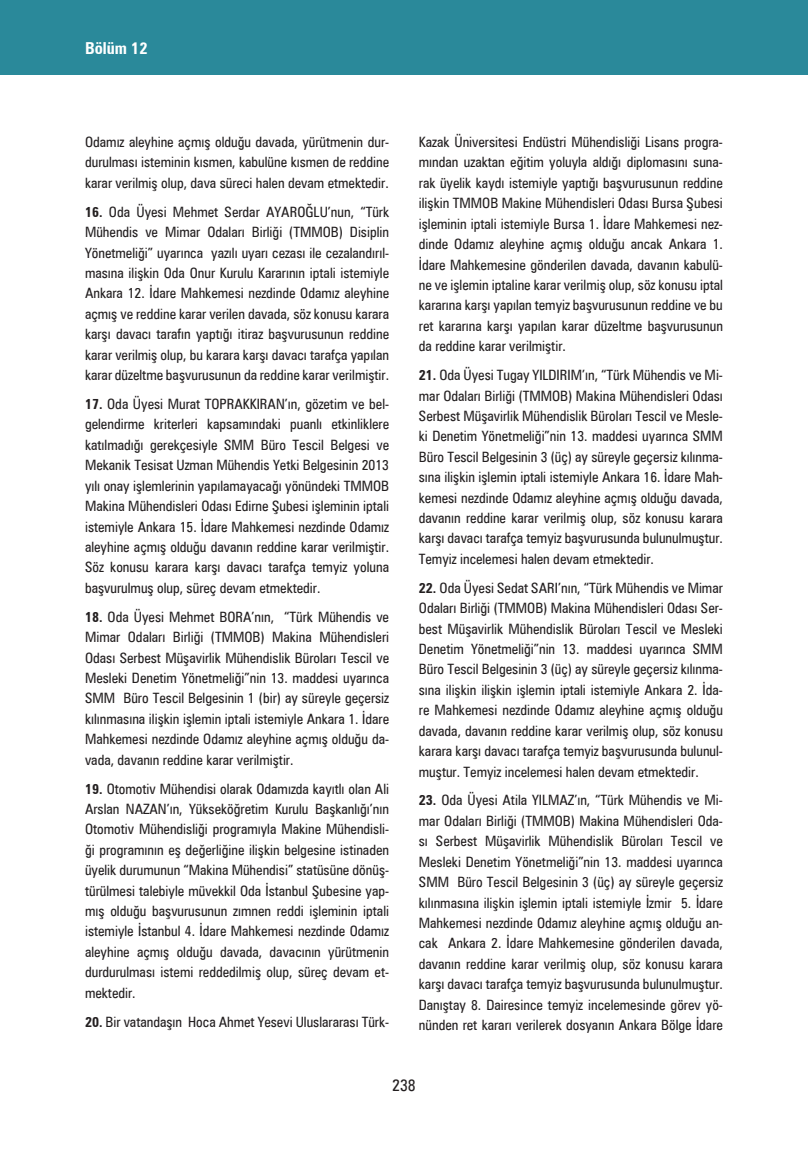
<style>
.page{position:relative;width:808px;height:1149px;background:#fff}
.page>*{position:absolute;margin:0;border:0;box-sizing:border-box;transform-origin:0 0}
.t1{font:700 condensed 16.5px "Zurich BT";color:#fff}
.t2{font:condensed 16.5px "Zurich BT";color:#231f20}
.calismarap_metin{font:condensed 14.25px/20.4px "Zurich BT";color:#231f20;text-align:justify}
.s1{font-weight:700}
</style>
<div class="page">
<div style="left:0;top:0;width:808px;height:75px;background:#2a899a"></div>
<p class="t1" style="left:85px;top:38px;width:64px">Bölüm 12</p>
<p class="calismarap_metin" style="left:85px;top:132px;width:306px">Odamız aleyhine açmış olduğu davada, yürütmenin dur&shy;durulması isteminin kısmen, kabulüne kısmen de reddine karar verilmiş olup, dava süreci halen devam etmektedir.</p>
<p class="calismarap_metin" style="left:85px;top:201px;width:306px"><span class="s1">16.</span> Oda Üyesi Mehmet Serdar AYAROĞLU’nun, “Türk Mühendis ve Mimar Odaları Birliği (TMMOB) Disiplin Yönetmeliği” uyarınca yazılı uyarı cezası ile cezalandırıl&shy;masına ilişkin Oda Onur Kurulu Kararının iptali istemiyle Ankara 12. İdare Mahkemesi nezdinde Odamız aleyhine açmış ve reddine karar verilen davada, söz konusu karara karşı davacı tarafın yaptığı itiraz başvurusunun reddine karar verilmiş olup, bu karara karşı davacı tarafça yapılan karar düzeltme başvurusunun da reddine karar verilmiştir.</p>
<p class="calismarap_metin" style="left:85px;top:393px;width:306px"><span class="s1">17.</span> Oda Üyesi Murat TOPRAKKIRAN’ın, gözetim ve bel&shy;gelendirme kriterleri kapsamındaki puanlı etkinliklere katılmadığı gerekçesiyle SMM Büro Tescil Belgesi ve Mekanik Tesisat Uzman Mühendis Yetki Belgesinin 2013 yılı onay işlemlerinin yapılamayacağı yönündeki TMMOB Makina Mühendisleri Odası Edirne Şubesi işleminin iptali istemiyle Ankara 15. İdare Mahkemesi nezdinde Odamız aleyhine açmış olduğu davanın reddine karar verilmiştir.<br>Söz konusu karara karşı davacı tarafça temyiz yoluna başvurulmuş olup, süreç devam etmektedir.</p>
<p class="calismarap_metin" style="left:85px;top:606px;width:306px"><span class="s1">18.</span> Oda Üyesi Mehmet BORA’nın, “Türk Mühendis ve Mimar Odaları Birliği (TMMOB) Makina Mühendisleri Odası Serbest Müşavirlik Mühendislik Büroları Tescil ve Mesleki Denetim Yönetmeliği”nin 13. maddesi uyarınca SMM Büro Tescil Belgesinin 1 (bir) ay süreyle geçersiz kılınmasına ilişkin işlemin iptali istemiyle Ankara 1. İdare Mahkemesi nezdinde Odamız aleyhine açmış olduğu da&shy;vada, davanın reddine karar verilmiştir.</p>
<p class="calismarap_metin" style="left:85px;top:778px;width:306px"><span class="s1">19.</span> Otomotiv Mühendisi olarak Odamızda kayıtlı olan Ali Arslan NAZAN’ın, Yükseköğretim Kurulu Başkanlığı’nın Otomotiv Mühendisliği programıyla Makine Mühendisli&shy;ği programının eş değerliğine ilişkin belgesine istinaden üyelik durumunun “Makina Mühendisi” statüsüne dönüş&shy;türülmesi talebiyle müvekkil Oda İstanbul Şubesine yap&shy;mış olduğu başvurusunun zımnen reddi işleminin iptali istemiyle İstanbul 4. İdare Mahkemesi nezdinde Odamız aleyhine açmış olduğu davada, davacının yürütmenin durdurulması istemi reddedilmiş olup, süreç devam et&shy;mektedir.</p>
<p class="calismarap_metin" style="left:85px;top:1010px;width:306px"><span class="s1">20.</span> Bir vatandaşın Hoca Ahmet Yesevi Uluslararası Türk-</p>
<p class="calismarap_metin" style="left:419px;top:132px;width:306px">Kazak Üniversitesi Endüstri Mühendisliği Lisans progra&shy;mından uzaktan eğitim yoluyla aldığı diplomasını suna&shy;rak üyelik kaydı istemiyle yaptığı başvurusunun reddine ilişkin TMMOB Makine Mühendisleri Odası Bursa Şubesi işleminin iptali istemiyle Bursa 1. İdare Mahkemesi nez&shy;dinde Odamız aleyhine açmış olduğu ancak Ankara 1.<br>İdare Mahkemesine gönderilen davada, davanın kabulü&shy;ne ve işlemin iptaline karar verilmiş olup, söz konusu iptal kararına karşı yapılan temyiz başvurusunun reddine ve bu ret kararına karşı yapılan karar düzeltme başvurusunun da reddine karar verilmiştir.</p>
<p class="calismarap_metin" style="left:419px;top:364px;width:306px"><span class="s1">21.</span> Oda Üyesi Tugay YILDIRIM’ın, “Türk Mühendis ve Mi&shy;mar Odaları Birliği (TMMOB) Makina Mühendisleri Odası Serbest Müşavirlik Mühendislik Büroları Tescil ve Mesle&shy;ki Denetim Yönetmeliği”nin 13. maddesi uyarınca SMM Büro Tescil Belgesinin 3 (üç) ay süreyle geçersiz kılınma&shy;sına ilişkin işlemin iptali istemiyle Ankara 16. İdare Mah&shy;kemesi nezdinde Odamız aleyhine açmış olduğu davada, davanın reddine karar verilmiş olup, söz konusu karara karşı davacı tarafça temyiz başvurusunda bulunulmuştur.<br>Temyiz incelemesi halen devam etmektedir.</p>
<p class="calismarap_metin" style="left:419px;top:577px;width:306px"><span class="s1">22.</span> Oda Üyesi Sedat SARI’nın, “Türk Mühendis ve Mimar Odaları Birliği (TMMOB) Makina Mühendisleri Odası Ser&shy;best Müşavirlik Mühendislik Büroları Tescil ve Mesleki Denetim Yönetmeliği”nin 13. maddesi uyarınca SMM Büro Tescil Belgesinin 3 (üç) ay süreyle geçersiz kılınma&shy;sına ilişkin ilişkin işlemin iptali istemiyle Ankara 2. İda&shy;re Mahkemesi nezdinde Odamız aleyhine açmış olduğu davada, davanın reddine karar verilmiş olup, söz konusu karara karşı davacı tarafça temyiz başvurusunda bulunul&shy;muştur. Temyiz incelemesi halen devam etmektedir.</p>
<p class="calismarap_metin" style="left:419px;top:789px;width:306px"><span class="s1">23.</span> Oda Üyesi Atila YILMAZ’ın, “Türk Mühendis ve Mi&shy;mar Odaları Birliği (TMMOB) Makina Mühendisleri Oda&shy;sı Serbest Müşavirlik Mühendislik Büroları Tescil ve Mesleki Denetim Yönetmeliği”nin 13. maddesi uyarınca SMM Büro Tescil Belgesinin 3 (üç) ay süreyle geçersiz kılınmasına ilişkin işlemin iptali istemiyle İzmir 5. İdare Mahkemesi nezdinde Odamız aleyhine açmış olduğu an&shy;cak Ankara 2. İdare Mahkemesine gönderilen davada, davanın reddine karar verilmiş olup, söz konusu karara karşı davacı tarafça temyiz başvurusunda bulunulmuştur.<br>Danıştay 8. Dairesince temyiz incelemesinde görev yö&shy;nünden ret kararı verilerek dosyanın Ankara Bölge İdare</p>
<p class="t2" style="left:392px;top:1075px;width:25px">238</p>
</div>
